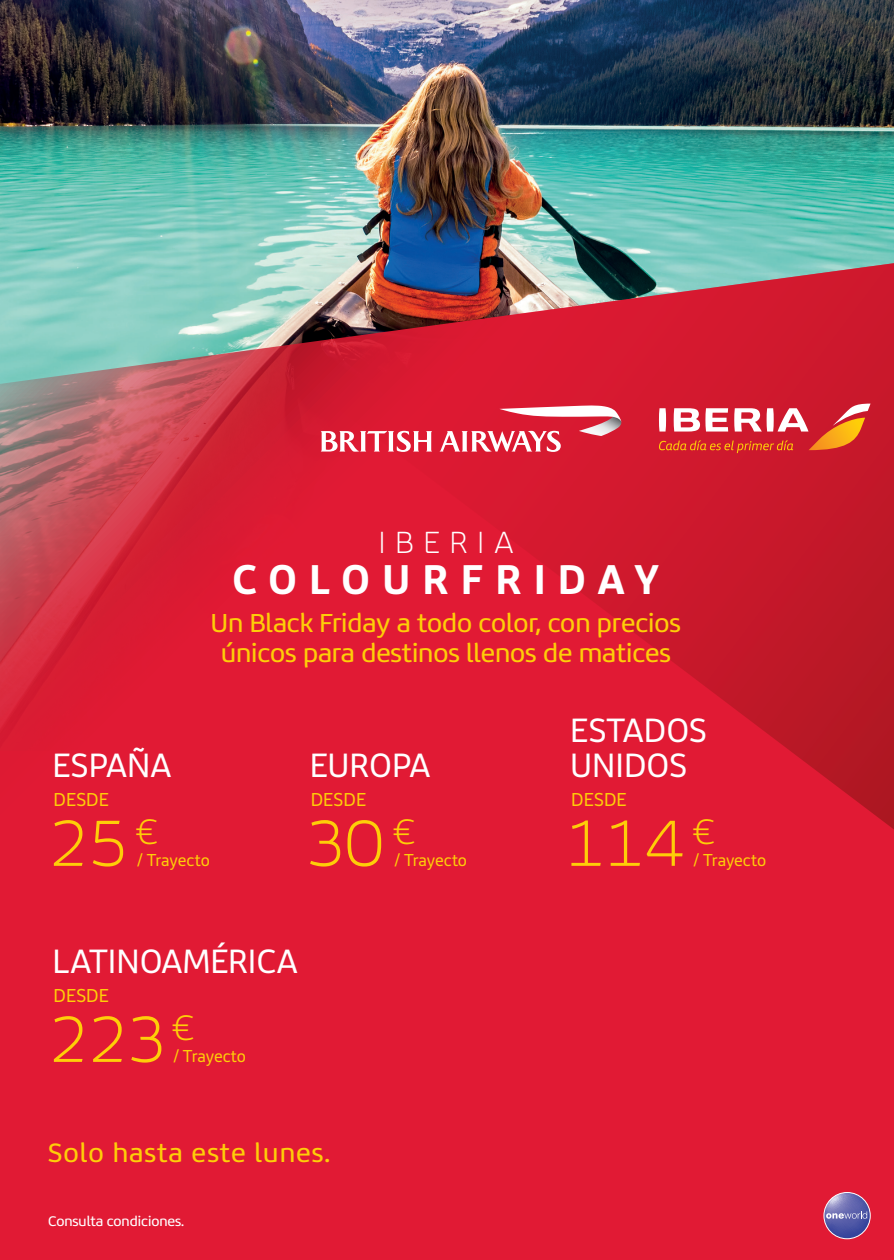
<style>
.page{position:relative;width:894px;height:1260px;background:#fff}
.page>*{position:absolute;margin:0;border:0;box-sizing:border-box;transform-origin:0 0}
.t1{font:70.65px "Iberia Headline";color:#fece08}
.t2{font:700 42.6px "Iberia Text";letter-spacing:.295em;color:#fff}
.t3{font:38.55px "Iberia Headline";color:#fece08}
.t4{font:34.5px/34.8px "Iberia Text";color:#fff}
.t5{font:33.3px "Iberia Headline";letter-spacing:.3em;color:#fff}
.t6{font:700 28.5px "Iberia Headline";letter-spacing:.04em;color:#fece08}
.t7{font:700 27.9px/29.4px "Iberia Headline";color:#fece08;text-align:center}
.t8{font:19.2px "Iberia Text";color:#fece08}
.t9{font:17.7px "Iberia Text";letter-spacing:-.01em;color:#fece08}
.t10{font:700 15px "Iberia Headline";color:#fff}
</style>
<div class="page">
<img style="left:0;top:0;width:893px;height:260px">
<div style="left:0;top:751px;width:893px;height:509px;background:#e11a34"></div>
<svg style="left:0;top:260px;width:259px;height:491px;background:#c15762"></svg>
<svg style="left:259px;top:260px;width:634px;height:569px;background:#cf2337"></svg>
<svg style="left:825px;top:1192px;width:44px;height:47px"></svg>
<div style="left:823px;top:1192px;width:47px;height:47px;border:1px solid #fff;border-radius:50%"></div>
<svg style="left:658px;top:404px;width:212px;height:49px"></svg>
<svg style="left:320px;top:431px;width:112px;height:21px"></svg>
<svg style="left:439px;top:405px;width:182px;height:47px"></svg>
<p class="t5" style="left:378px;top:522px;width:136px">IBERIA</p>
<h2 class="t2" style="left:232px;top:550px;width:428px">COLOURFRIDAY</h2>
<p class="t7" style="left:211px;top:608px;width:471px">Un Black Friday a todo color, con precios únicos para destinos llenos de matices</p>
<p class="t4" style="left:52px;top:747px;width:120px">ESPAÑA</p>
<p class="t8" style="left:53px;top:787px;width:57px">DESDE</p>
<h1 class="t1" style="left:48px;top:800px;width:80px">25</h1>
<h3 class="t3" style="left:136px;top:808px;width:23px">€</h3>
<p class="t9" style="left:137px;top:848px;width:74px">/ Trayecto</p>
<p class="t4" style="left:309px;top:747px;width:122px">EUROPA</p>
<p class="t8" style="left:310px;top:787px;width:57px">DESDE</p>
<h1 class="t1" style="left:305px;top:800px;width:80px">30</h1>
<h3 class="t3" style="left:393px;top:808px;width:23px">€</h3>
<p class="t9" style="left:394px;top:848px;width:74px">/ Trayecto</p>
<p class="t4" style="left:52px;top:943px;width:247px">LATINOAMÉRICA</p>
<p class="t8" style="left:53px;top:983px;width:57px">DESDE</p>
<h1 class="t1" style="left:48px;top:996px;width:119px">223</h1>
<h3 class="t3" style="left:172px;top:1004px;width:23px">€</h3>
<p class="t9" style="left:173px;top:1044px;width:74px">/ Trayecto</p>
<p class="t6" style="left:48px;top:1135px;width:283px">Solo hasta este lunes.</p>
<p class="t10" style="left:48px;top:1211px;width:138px">Consulta condiciones.</p>
<p class="t4" style="left:570px;top:712px;width:138px">ESTADOS<br>UNIDOS</p>
<p class="t8" style="left:571px;top:787px;width:57px">DESDE</p>
<h1 class="t1" style="left:565px;top:800px;width:119px">114</h1>
<h3 class="t3" style="left:692px;top:808px;width:23px">€</h3>
<p class="t9" style="left:693px;top:848px;width:74px">/ Trayecto</p>
</div>
